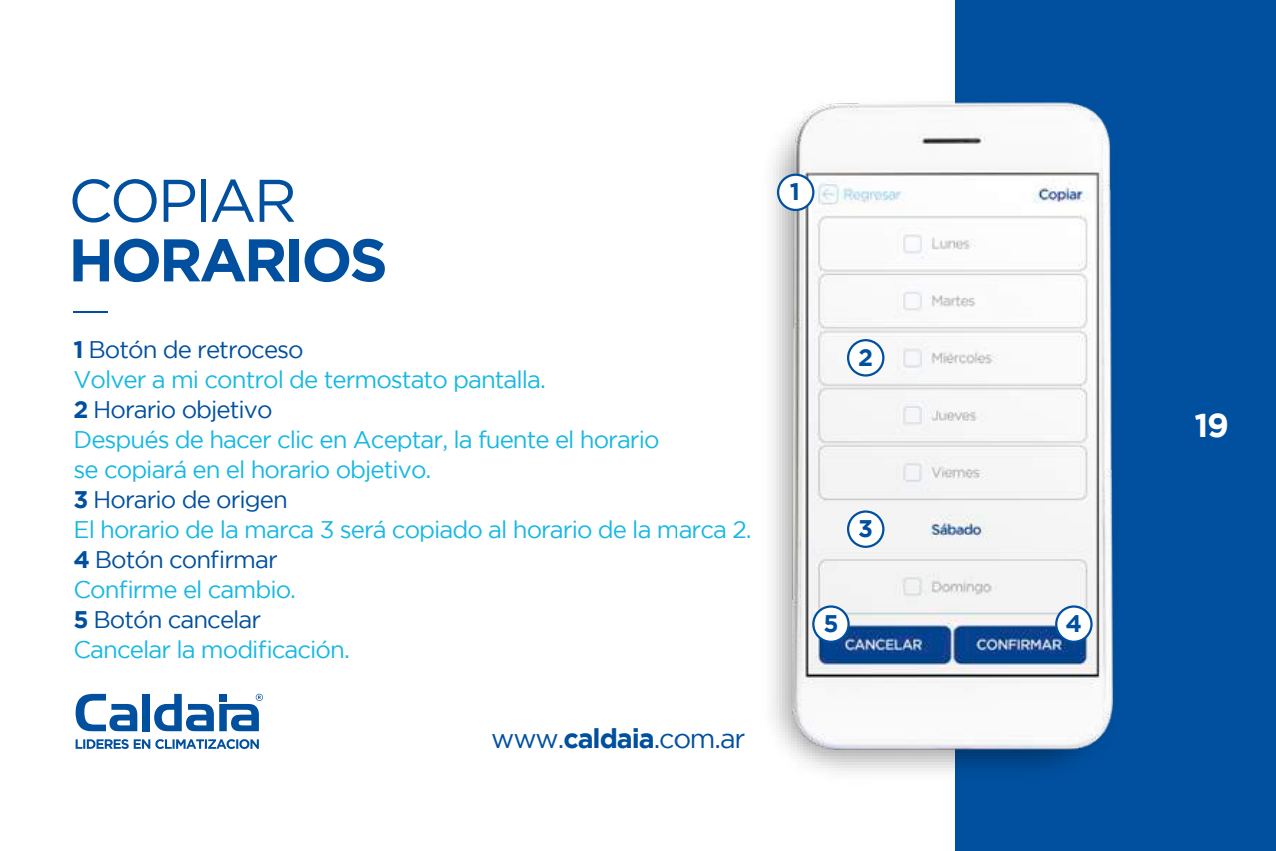
<style>
.page{position:relative;width:1276px;height:851px;background:#fff}
.page>*{position:absolute;margin:0;border:0;box-sizing:border-box;transform-origin:0 0}
.t1{font:700 60px "Gotham";letter-spacing:-.05em;color:#01509f}
.t2{font:60px "Gotham";letter-spacing:-.05em;color:#01509f}
.t3{font:700 33px "Gotham";color:#fff}
.t4{font:27px "Gotham";letter-spacing:-.04em;color:#01509f}
.t5{font:24px/30px "Gotham";letter-spacing:-.04em;color:#16b8e3}
.t6{font:700 24px "Gotham";color:#01509f}
.s1{font-weight:700;color:#01509f}
.s2{color:#01509f}
.s3{font-weight:700}
</style>
<div class="page">
<div style="left:955px;top:0;width:321px;height:850px;background:#01509f"></div>
<hr style="left:74px;top:311px;width:34px;height:2px;background:#01509f">
<svg style="left:76px;top:739px;width:183px;height:9px"></svg>
<div style="left:143px;top:693px;width:7px;height:38px;background:#01509f"></div>
<svg style="left:76px;top:693px;width:61px;height:38px"></svg>
<svg style="left:154px;top:693px;width:108px;height:38px"></svg>
<img style="left:773px;top:101px;width:341px;height:670px">
<div style="left:778px;top:175px;width:35px;height:35px;background:#fff;border-radius:50%"></div>
<div style="left:777px;top:173px;width:37px;height:38px;border:2px solid #01509f;border-radius:50%"></div>
<div style="left:848px;top:340px;width:35px;height:35px;background:#fff;border-radius:18px"></div>
<div style="left:847px;top:339px;width:37px;height:37px;border:2px solid #01509f;border-radius:18px"></div>
<div style="left:848px;top:511px;width:35px;height:35px;background:#fff;border-radius:50%"></div>
<div style="left:847px;top:510px;width:37px;height:38px;border:2px solid #01509f;border-radius:50%"></div>
<div style="left:813px;top:606px;width:35px;height:35px;background:#fff;border-radius:50%"></div>
<div style="left:812px;top:605px;width:37px;height:37px;border:2px solid #01509f;border-radius:50%"></div>
<div style="left:1056px;top:606px;width:35px;height:35px;background:#fff;border-radius:50%"></div>
<div style="left:1055px;top:605px;width:37px;height:37px;border:2px solid #01509f;border-radius:50%"></div>
<h1 class="t2" style="left:68px;top:167px;width:230px">COPIAR</h1>
<h1 class="t1" style="left:68px;top:225px;width:321px">HORARIOS</h1>
<p class="t5" style="left:74px;top:333px;width:679px"><span class="s1">1</span> <span class="s2">Botón de retroceso<br></span>Volver a mi control de termostato pantalla.<br><span class="s1">2</span> <span class="s2">Horario objetivo<br></span>Después de hacer clic en Aceptar, la fuente el horario<br>se copiará en el horario objetivo.<br><span class="s1">3</span> <span class="s2">Horario de origen<br></span>El horario de la marca 3 será copiado al horario de la marca 2.<br><span class="s1">4</span> <span class="s2">Botón confirmar<br></span>Confirme el cambio.<br><span class="s1">5</span> <span class="s2">Botón cancelar<br></span>Cancelar la modificación.</p>
<p class="t4" style="left:491px;top:723px;width:256px">www.<span class="s3">caldaia</span>.com.ar</p>
<p class="t6" style="left:789px;top:178px;width:12px">1</p>
<p class="t6" style="left:858px;top:343px;width:16px">2</p>
<p class="t6" style="left:858px;top:514px;width:16px">3</p>
<p class="t6" style="left:823px;top:609px;width:17px">5</p>
<p class="t6" style="left:1065px;top:609px;width:18px">4</p>
<h2 class="t3" style="left:1194px;top:406px;width:36px">19</h2>
</div>
